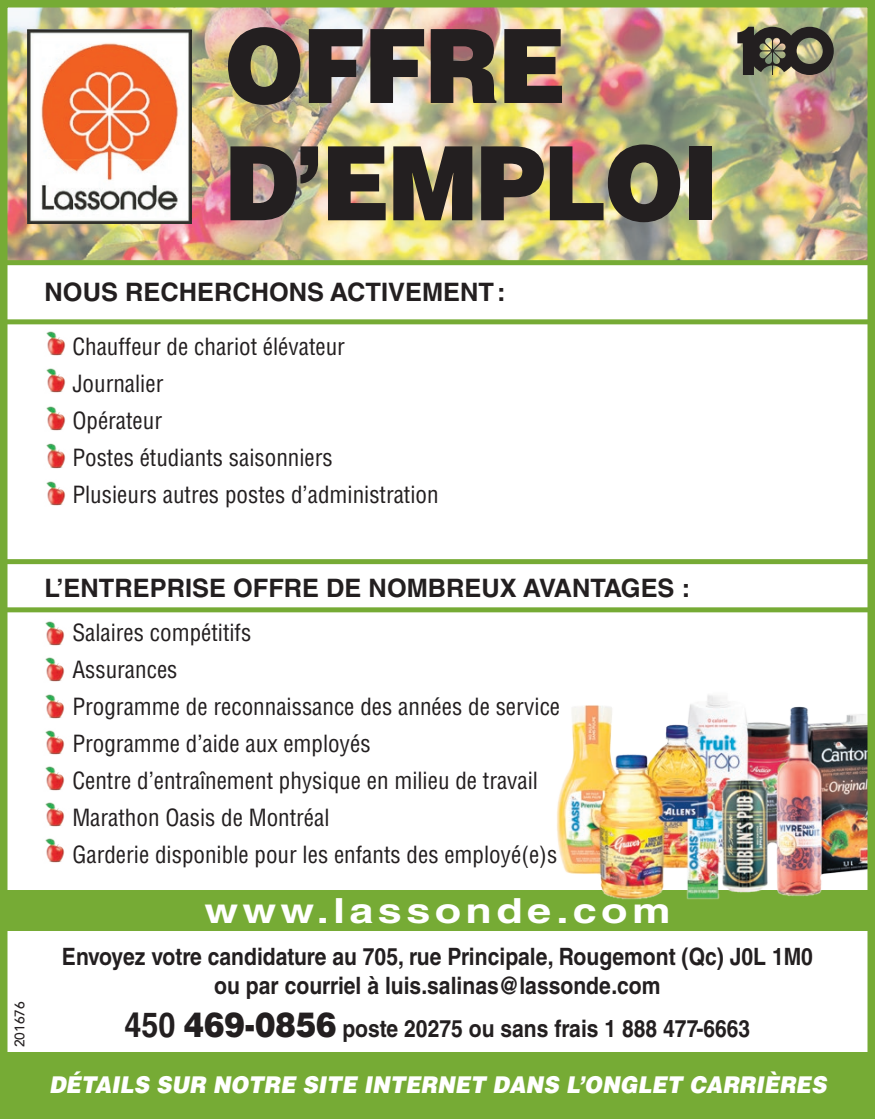
<style>
.page{position:relative;width:875px;height:1119px;background:#fff}
.page>*{position:absolute;margin:0;border:0;box-sizing:border-box;transform-origin:0 0}
.t1{font:900 102.5px/117.2px "Helvetica LT Std";letter-spacing:-.025em;color:#231f20;scale:.93 1}
.t2{font:700 34.75px "Helvetica LT Std";letter-spacing:.1em;color:#fff;scale:1.25 1}
.t3{font:700 25.5px "Helvetica LT Std";color:#231f20}
.t4{font:700 24px/29.2px "Helvetica LT Std";color:#231f20;text-align:center;scale:.88 1}
.t5{font:condensed 23px/37px "Helvetica LT Std";color:#231f20}
.t6{font:italic 900 23px "Helvetica LT Std";color:#fff;scale:.92 1}
.t7{font:500 13.75px "Avenir LT Std";color:#231f20}
.s1{font-size:34.5px}
.s2{font-weight:900;font-size:34.5px}
</style>
<div class="page">
<img style="left:9px;top:9px;width:857px;height:251px">
<svg style="left:9px;top:559px;width:857px;height:53px"></svg>
<svg style="left:9px;top:260px;width:857px;height:64px"></svg>
<div style="left:0;top:890px;width:875px;height:40px;background:#76ab35"></div>
<div style="left:0;top:1052px;width:875px;height:64px;background:#76ab35"></div>
<svg style="left:737px;top:27px;width:97px;height:48px"></svg>
<img style="left:557px;top:695px;width:309px;height:205px">
<img style="left:27px;top:29px;width:165px;height:194px">
<img style="left:46px;top:331px;width:20px;height:25px">
<img style="left:46px;top:368px;width:20px;height:25px">
<img style="left:46px;top:481px;width:20px;height:25px">
<img style="left:46px;top:443px;width:20px;height:26px">
<img style="left:46px;top:406px;width:20px;height:25px">
<img style="left:45px;top:621px;width:20px;height:25px">
<img style="left:45px;top:657px;width:20px;height:25px">
<img style="left:45px;top:766px;width:20px;height:25px">
<img style="left:45px;top:730px;width:20px;height:25px">
<img style="left:45px;top:694px;width:20px;height:25px">
<img style="left:45px;top:838px;width:20px;height:25px">
<img style="left:45px;top:802px;width:20px;height:25px">
<div style="left:0;top:0;width:875px;height:1119px;border:8px solid #76ab35"></div>
<h1 class="t1" style="left:224px;top:5px;width:533px">OFFRE<br>D’EMPLOI</h1>
<p class="t3" style="left:45px;top:276px;width:463px">NOUS RECHERCHONS ACTIVEMENT:</p>
<p class="t5" style="left:72px;top:328px;width:368px">Chauffeur de chariot élévateur<br>Journalier<br>Opérateur<br>Postes étudiants saisonniers<br>Plusieurs autres postes d’administration</p>
<p class="t7" style="left:12px;top:1047px;width:47px;rotate:-90deg">201676</p>
<p class="t3" style="left:45px;top:572px;width:647px">L’ENTREPRISE OFFRE DE NOMBREUX AVANTAGES :</p>
<p class="t5" style="left:72px;top:614px;width:489px">Salaires compétitifs<br>Assurances<br>Programme de reconnaissance des années de service Programme d’aide aux employés<br>Centre d’entraînement physique en milieu de travail Marathon Oasis de Montréal<br>Garderie disponible pour les enfants des employé(e)s</p>
<h2 class="t2" style="left:204px;top:889px;width:374px">www.lassonde.com</h2>
<p class="t4" style="left:62px;top:941px;width:855px">Envoyez votre candidature au 705, rue Principale, Rougemont (Qc) J0L 1M0 ou par courriel à luis.salinas@lassonde.com</p>
<p class="t4" style="left:125px;top:1013px;width:713px"><span class="s1">450</span> <span class="s2">469-0856</span> poste 20275 ou sans frais 1 888 477-6663</p>
<p class="t6" style="left:49px;top:1069px;width:846px">DÉTAILS SUR NOTRE SITE INTERNET DANS L’ONGLET CARRIÈRES</p>
</div>
